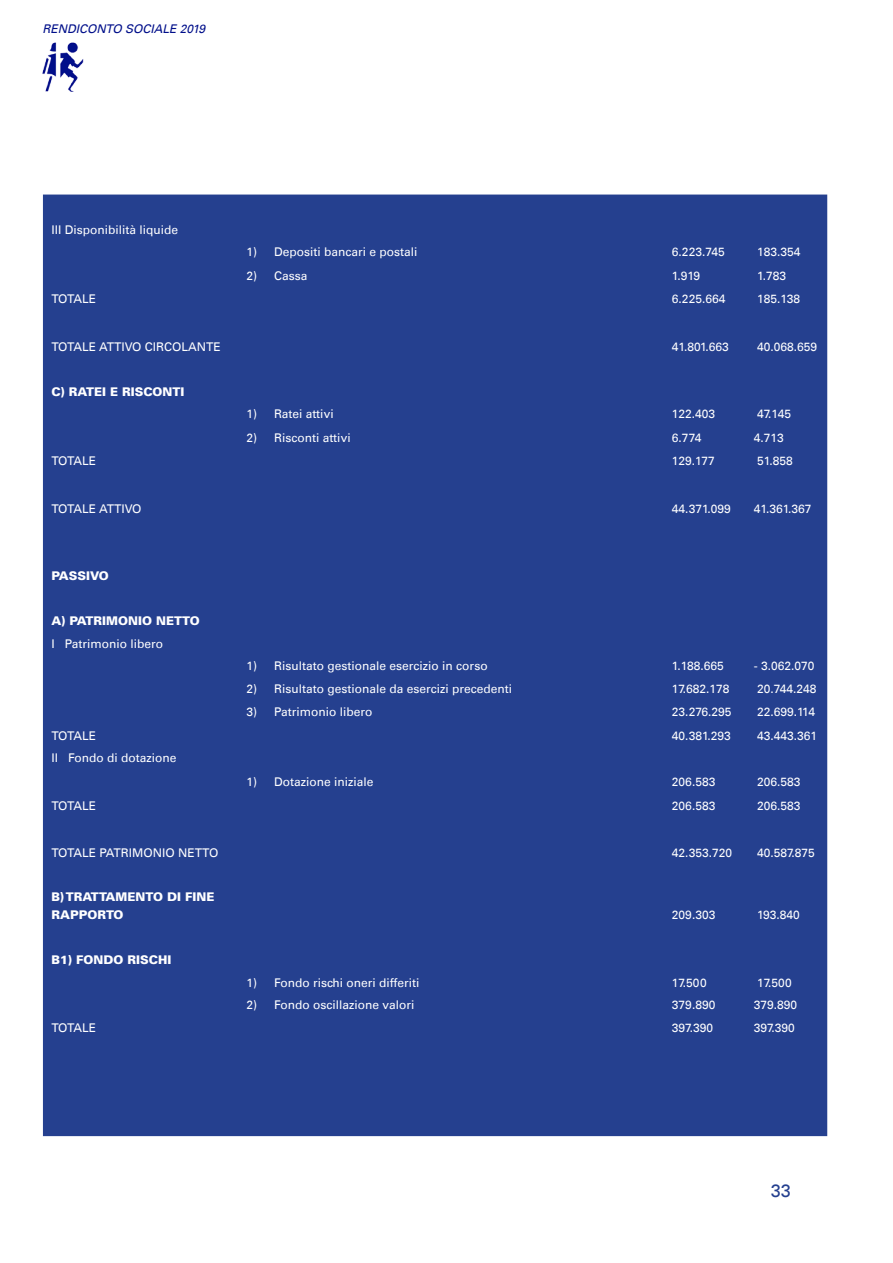
<style>
.page{position:relative;width:893px;height:1263px;background:#fff}
.page>*{position:absolute;margin:0;border:0;box-sizing:border-box;transform-origin:0 0}
.t1{font:18px "Univers LT Std";color:#25408f}
.t2{font:12px "Univers LT Std";color:#fff}
.t3{font:900 12px/18px "Univers LT Std";color:#fff}
.t4{font:italic 12px "Univers LT Std";color:#010f8a}
.t5{font:12px "Univers LT Std";letter-spacing:-.02em;color:#fff}
</style>
<div class="page">
<img style="left:43px;top:42px;width:40px;height:50px">
<div style="left:43px;top:195px;width:784px;height:941px;background:#25408f"></div>
<p class="t4" style="left:43px;top:22px;width:164px">RENDICONTO SOCIALE 2019</p>
<p class="t2" style="left:51px;top:222px;width:128px">III Disponibilità liquide</p>
<p class="t2" style="left:246px;top:245px;width:173px">1) Depositi bancari e postali</p>
<p class="t2" style="left:672px;top:245px;width:54px">6.223.745</p>
<p class="t2" style="left:757px;top:245px;width:45px">183.354</p>
<p class="t2" style="left:246px;top:268px;width:63px">2) Cassa</p>
<p class="t2" style="left:672px;top:268px;width:30px">1.919</p>
<p class="t2" style="left:757px;top:268px;width:30px">1.783</p>
<p class="t2" style="left:51px;top:292px;width:46px">TOTALE</p>
<p class="t2" style="left:672px;top:292px;width:55px">6.225.664</p>
<p class="t2" style="left:757px;top:292px;width:45px">185.138</p>
<p class="t2" style="left:51px;top:339px;width:171px">TOTALE ATTIVO CIRCOLANTE</p>
<p class="t2" style="left:672px;top:339px;width:58px">41.801.663</p>
<p class="t2" style="left:757px;top:339px;width:62px">40.068.659</p>
<p class="t3" style="left:51px;top:382px;width:34px">C) RATEI</p>
<p class="t3" style="left:110px;top:382px;width:21px">E RISCONTI</p>
<p class="t2" style="left:246px;top:407px;width:89px">1) Ratei attivi</p>
<p class="t2" style="left:672px;top:407px;width:45px">122.403</p>
<p class="t2" style="left:757px;top:407px;width:35px">47.145</p>
<p class="t2" style="left:246px;top:430px;width:106px">2) Risconti attivi</p>
<p class="t2" style="left:672px;top:430px;width:31px">6.774</p>
<p class="t2" style="left:754px;top:430px;width:31px">4.713</p>
<p class="t2" style="left:51px;top:454px;width:46px">TOTALE</p>
<p class="t2" style="left:672px;top:454px;width:45px">129.177</p>
<p class="t2" style="left:757px;top:454px;width:37px">51.858</p>
<p class="t5" style="left:51px;top:501px;width:92px">TOTALE ATTIVO</p>
<p class="t2" style="left:672px;top:501px;width:60px">44.371.099</p>
<p class="t2" style="left:754px;top:501px;width:59px">41.361.367</p>
<p class="t3" style="left:51px;top:567px;width:59px">PASSIVO</p>
<p class="t3" style="left:51px;top:612px;width:150px">A) PATRIMONIO NETTO</p>
<p class="t2" style="left:51px;top:636px;width:113px">I Patrimonio libero</p>
<p class="t2" style="left:246px;top:659px;width:243px">1) Risultato gestionale esercizio in corso</p>
<p class="t2" style="left:672px;top:659px;width:53px">1.188.665</p>
<p class="t2" style="left:754px;top:659px;width:62px">- 3.062.070</p>
<p class="t2" style="left:246px;top:681px;width:267px">2) Risultato gestionale da esercizi precedenti</p>
<p class="t2" style="left:672px;top:681px;width:59px">17.682.178</p>
<p class="t2" style="left:757px;top:681px;width:61px">20.744.248</p>
<p class="t2" style="left:246px;top:705px;width:127px">3) Patrimonio libero</p>
<p class="t2" style="left:672px;top:705px;width:61px">23.276.295</p>
<p class="t2" style="left:757px;top:705px;width:60px">22.699.114</p>
<p class="t2" style="left:51px;top:728px;width:46px">TOTALE</p>
<p class="t2" style="left:672px;top:728px;width:60px">40.381.293</p>
<p class="t2" style="left:757px;top:728px;width:62px">43.443.361</p>
<p class="t2" style="left:51px;top:751px;width:127px">II Fondo di dotazione</p>
<p class="t2" style="left:246px;top:775px;width:129px">1) Dotazione iniziale</p>
<p class="t2" style="left:672px;top:775px;width:45px">206.583</p>
<p class="t2" style="left:757px;top:775px;width:45px">206.583</p>
<p class="t2" style="left:51px;top:798px;width:46px">TOTALE</p>
<p class="t2" style="left:672px;top:798px;width:45px">206.583</p>
<p class="t2" style="left:757px;top:798px;width:45px">206.583</p>
<p class="t2" style="left:51px;top:845px;width:168px">TOTALE PATRIMONIO NETTO</p>
<p class="t2" style="left:672px;top:845px;width:62px">42.353.720</p>
<p class="t2" style="left:757px;top:845px;width:59px">40.587.875</p>
<p class="t3" style="left:51px;top:888px;width:164px">B) TRATTAMENTO DI FINE<br>RAPPORTO</p>
<p class="t2" style="left:672px;top:908px;width:45px">209.303</p>
<p class="t2" style="left:757px;top:908px;width:44px">193.840</p>
<p class="t3" style="left:51px;top:951px;width:121px">B1) FONDO RISCHI</p>
<p class="t2" style="left:246px;top:975px;width:175px">1) Fondo rischi oneri differiti</p>
<p class="t2" style="left:672px;top:975px;width:36px">17.500</p>
<p class="t2" style="left:757px;top:975px;width:36px">17.500</p>
<p class="t2" style="left:246px;top:998px;width:170px">2) Fondo oscillazione valori</p>
<p class="t2" style="left:672px;top:998px;width:45px">379.890</p>
<p class="t2" style="left:754px;top:998px;width:45px">379.890</p>
<p class="t2" style="left:51px;top:1020px;width:46px">TOTALE</p>
<p class="t2" style="left:672px;top:1020px;width:43px">397.390</p>
<p class="t2" style="left:754px;top:1020px;width:43px">397.390</p>
<h1 class="t1" style="left:771px;top:1180px;width:22px">33</h1>
</div>
